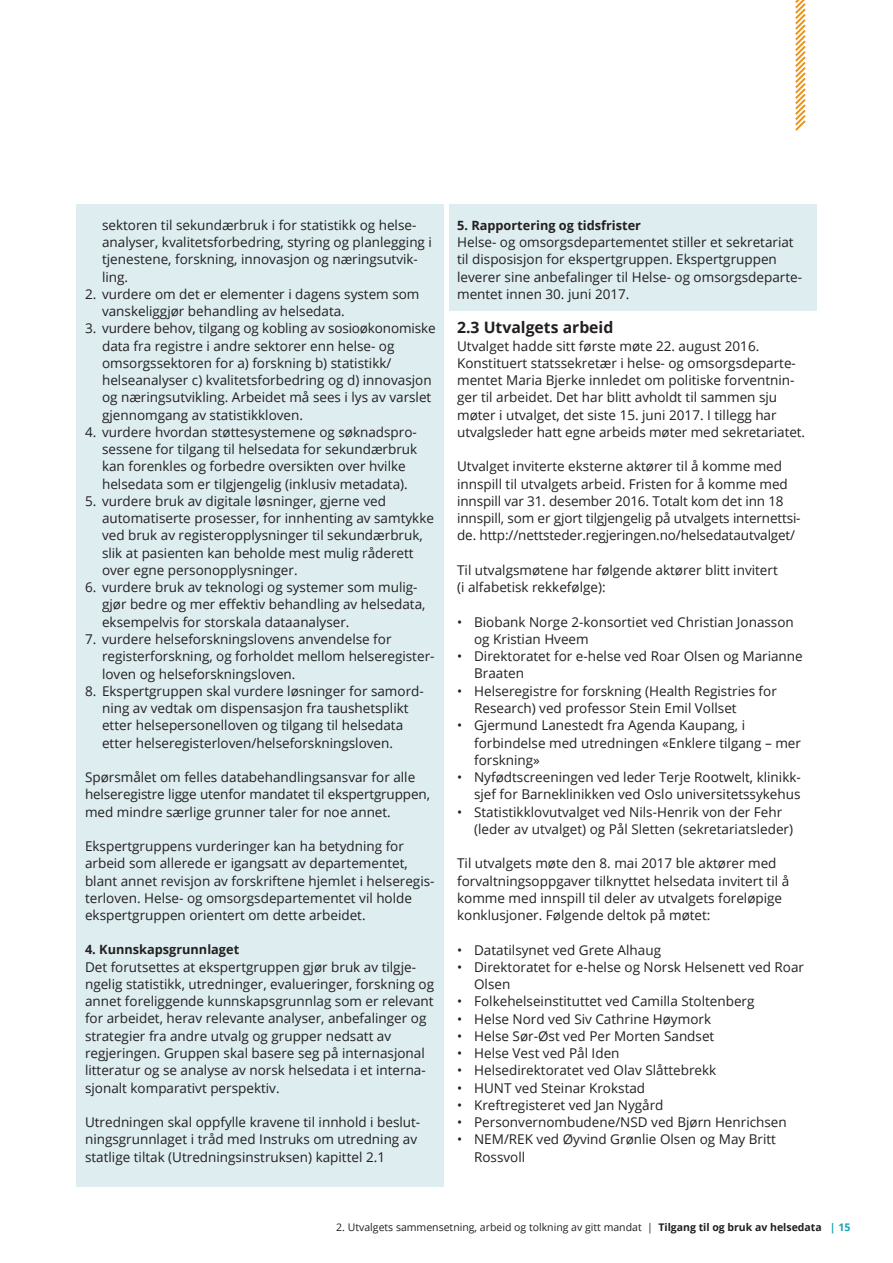
<style>
.page{position:relative;width:893px;height:1263px;background:#fff}
.page>*{position:absolute;margin:0;border:0;box-sizing:border-box;transform-origin:0 0}
.t1{font:700 15.75px "Open Sans";color:#231f20}
.t2{font:13.5px/17.2px "Open Sans";color:#231f20}
.t3{font:700 12.75px "Open Sans";color:#231f20}
.t4{font:10.5px "Open Sans";color:#231f20}
.s1{font-weight:700}
.s2{font-weight:700;color:#16a4b4}
</style>
<div class="page">
<div style="left:77px;top:204px;width:367px;height:982px;background:#ddedf0"></div>
<div style="left:449px;top:204px;width:367px;height:106px;background:#ddedf0"></div>
<svg style="left:795px;top:0;width:11px;height:131px"></svg>
<p class="t2" style="left:102px;top:216px;width:331px">sektoren til sekundærbruk i for statistikk og helse&shy;analyser, kvalitetsforbedring, styring og planlegging i tjenestene, forskning, innovasjon og næringsutvik&shy;ling.</p>
<p class="t2" style="left:102px;top:285px;width:319px;text-indent:-17px">2. vurdere om det er elementer i dagens system som vanskeliggjør behandling av helsedata.</p>
<p class="t2" style="left:102px;top:319px;width:335px;text-indent:-17px">3. vurdere behov, tilgang og kobling av sosioøkonomiske data fra registre i andre sektorer enn helse- og omsorgssektoren for a) forskning b) statistikk/ helseanalyser c) kvalitetsforbedring og d) innovasjon og næringsutvikling. Arbeidet må sees i lys av varslet gjennomgang av statistikkloven.</p>
<p class="t2" style="left:102px;top:423px;width:317px;text-indent:-17px">4. vurdere hvordan støttesystemene og søknadspro&shy;sessene for tilgang til helsedata for sekundærbruk kan forenkles og forbedre oversikten over hvilke helsedata som er tilgjengelig (inklusiv metadata).</p>
<p class="t2" style="left:102px;top:492px;width:333px;text-indent:-17px">5. vurdere bruk av digitale løsninger, gjerne ved automatiserte prosesser, for innhenting av samtykke ved bruk av registeropplysninger til sekundærbruk, slik at pasienten kan beholde mest mulig råderett over egne personopplysninger.</p>
<p class="t2" style="left:102px;top:578px;width:325px;text-indent:-17px">6. vurdere bruk av teknologi og systemer som mulig&shy;gjør bedre og mer effektiv behandling av helsedata, eksempelvis for storskala dataanalyser.</p>
<p class="t2" style="left:102px;top:630px;width:334px;text-indent:-17px">7. vurdere helseforskningslovens anvendelse for registerforskning, og forholdet mellom helseregister&shy;loven og helseforskningsloven.</p>
<p class="t2" style="left:102px;top:682px;width:323px;text-indent:-17px">8. Ekspertgruppen skal vurdere løsninger for samord&shy;ning av vedtak om dispensasjon fra taushetsplikt etter helsepersonelloven og tilgang til helsedata etter helseregisterloven/helseforskningsloven.</p>
<p class="t2" style="left:85px;top:768px;width:346px">Spørsmålet om felles databehandlingsansvar for alle helseregistre ligge utenfor mandatet til ekspertgruppen, med mindre særlige grunner taler for noe annet.</p>
<p class="t2" style="left:85px;top:837px;width:351px">Ekspertgruppens vurderinger kan ha betydning for arbeid som allerede er igangsatt av departementet, blant annet revisjon av forskriftene hjemlet i helseregis&shy;terloven. Helse- og omsorgsdepartementet vil holde ekspertgruppen orientert om dette arbeidet.</p>
<p class="t3" style="left:85px;top:941px;width:156px">4. Kunnskapsgrunnlaget</p>
<p class="t2" style="left:85px;top:958px;width:351px">Det forutsettes at ekspertgruppen gjør bruk av tilgje&shy;ngelig statistikk, utredninger, evalueringer, forskning og annet foreliggende kunnskapsgrunnlag som er relevant for arbeidet, herav relevante analyser, anbefalinger og strategier fra andre utvalg og grupper nedsatt av regjeringen. Gruppen skal basere seg på internasjonal litteratur og se analyse av norsk helsedata i et interna&shy;sjonalt komparativt perspektiv.</p>
<p class="t2" style="left:85px;top:1113px;width:337px">Utredningen skal oppfylle kravene til innhold i beslut&shy;ningsgrunnlaget i tråd med Instruks om utredning av statlige tiltak (Utredningsinstruksen) kapittel 2.1</p>
<p class="t3" style="left:457px;top:216px;width:185px">5. Rapportering og tidsfrister</p>
<p class="t2" style="left:457px;top:233px;width:346px">Helse- og omsorgsdepartementet stiller et sekretariat til disposisjon for ekspertgruppen. Ekspertgruppen leverer sine anbefalinger til Helse- og omsorgsdeparte&shy;mentet innen 30. juni 2017.</p>
<p class="t1" style="left:457px;top:317px;width:158px">2.3 Utvalgets arbeid</p>
<p class="t2" style="left:457px;top:337px;width:350px">Utvalget hadde sitt første møte 22. august 2016.<br>Konstituert statssekretær i helse- og omsorgsdeparte&shy;mentet Maria Bjerke innledet om politiske forventnin&shy;ger til arbeidet. Det har blitt avholdt til sammen sju møter i utvalget, det siste 15. juni 2017. I tillegg har utvalgsleder hatt egne arbeids møter med sekretariatet.</p>
<p class="t2" style="left:457px;top:458px;width:345px">Utvalget inviterte eksterne aktører til å komme med innspill til utvalgets arbeid. Fristen for å komme med innspill var 31. desember 2016. Totalt kom det inn 18 innspill, som er gjort tilgjengelig på utvalgets internettsi&shy;de. http://nettsteder.regjeringen.no/helsedatautvalget/</p>
<p class="t2" style="left:457px;top:561px;width:322px">Til utvalgsmøtene har følgende aktører blitt invitert (i alfabetisk rekkefølge):</p>
<p class="t2" style="left:474px;top:613px;width:321px;text-indent:-17px">• Biobank Norge 2-konsortiet ved Christian Jonasson og Kristian Hveem</p>
<p class="t2" style="left:474px;top:647px;width:330px;text-indent:-17px">• Direktoratet for e-helse ved Roar Olsen og Marianne<br>Braaten</p>
<p class="t2" style="left:474px;top:682px;width:304px;text-indent:-17px">• Helseregistre for forskning (Health Registries for<br>Research) ved professor Stein Emil Vollset</p>
<p class="t2" style="left:474px;top:716px;width:328px;text-indent:-17px">• Gjermund Lanestedt fra Agenda Kaupang, i forbindelse med utredningen «Enklere tilgang – mer forskning»</p>
<p class="t2" style="left:457px;top:768px;width:345px;text-align:right">• Nyfødtscreeningen ved leder Terje Rootwelt, klinikk&shy;sjef for Barneklinikken ved Oslo universitetssykehus</p>
<p class="t2" style="left:474px;top:803px;width:320px;text-indent:-17px">• Statistikklovutvalget ved Nils-Henrik von der Fehr (leder av utvalget) og Pål Sletten (sekretariatsleder)</p>
<p class="t2" style="left:457px;top:854px;width:334px">Til utvalgets møte den 8. mai 2017 ble aktører med forvaltningsoppgaver tilknyttet helsedata invitert til å komme med innspill til deler av utvalgets foreløpige konklusjoner. Følgende deltok på møtet:</p>
<p class="t2" style="left:457px;top:941px;width:205px">• Datatilsynet ved Grete Alhaug</p>
<p class="t2" style="left:474px;top:958px;width:331px;text-indent:-17px">• Direktoratet for e-helse og Norsk Helsenett ved Roar<br>Olsen</p>
<p class="t2" style="left:457px;top:992px;width:299px">• Folkehelseinstituttet ved Camilla Stoltenberg</p>
<p class="t2" style="left:457px;top:1010px;width:255px">• Helse Nord ved Siv Cathrine Høymork</p>
<p class="t2" style="left:457px;top:1027px;width:259px">• Helse Sør-Øst ved Per Morten Sandset</p>
<p class="t2" style="left:457px;top:1044px;width:164px">• Helse Vest ved Pål Iden</p>
<p class="t2" style="left:457px;top:1061px;width:261px">• Helsedirektoratet ved Olav Slåttebrekk</p>
<p class="t2" style="left:457px;top:1079px;width:190px">• HUNT ved Steinar Krokstad</p>
<p class="t2" style="left:457px;top:1096px;width:208px">• Kreftregisteret ved Jan Nygård</p>
<p class="t2" style="left:457px;top:1113px;width:331px">• Personvernombudene/NSD ved Bjørn Henrichsen</p>
<p class="t2" style="left:474px;top:1130px;width:303px;text-indent:-17px">• NEM/REK ved Øyvind Grønlie Olsen og May Britt<br>Rossvoll</p>
<p class="t4" style="left:336px;top:1219px;width:516px">2. Utvalgets sammensetning, arbeid og tolkning av gitt mandat | <span class="s1">Tilgang til og bruk av helsedata</span> <span class="s2">| 15</span></p>
</div>
